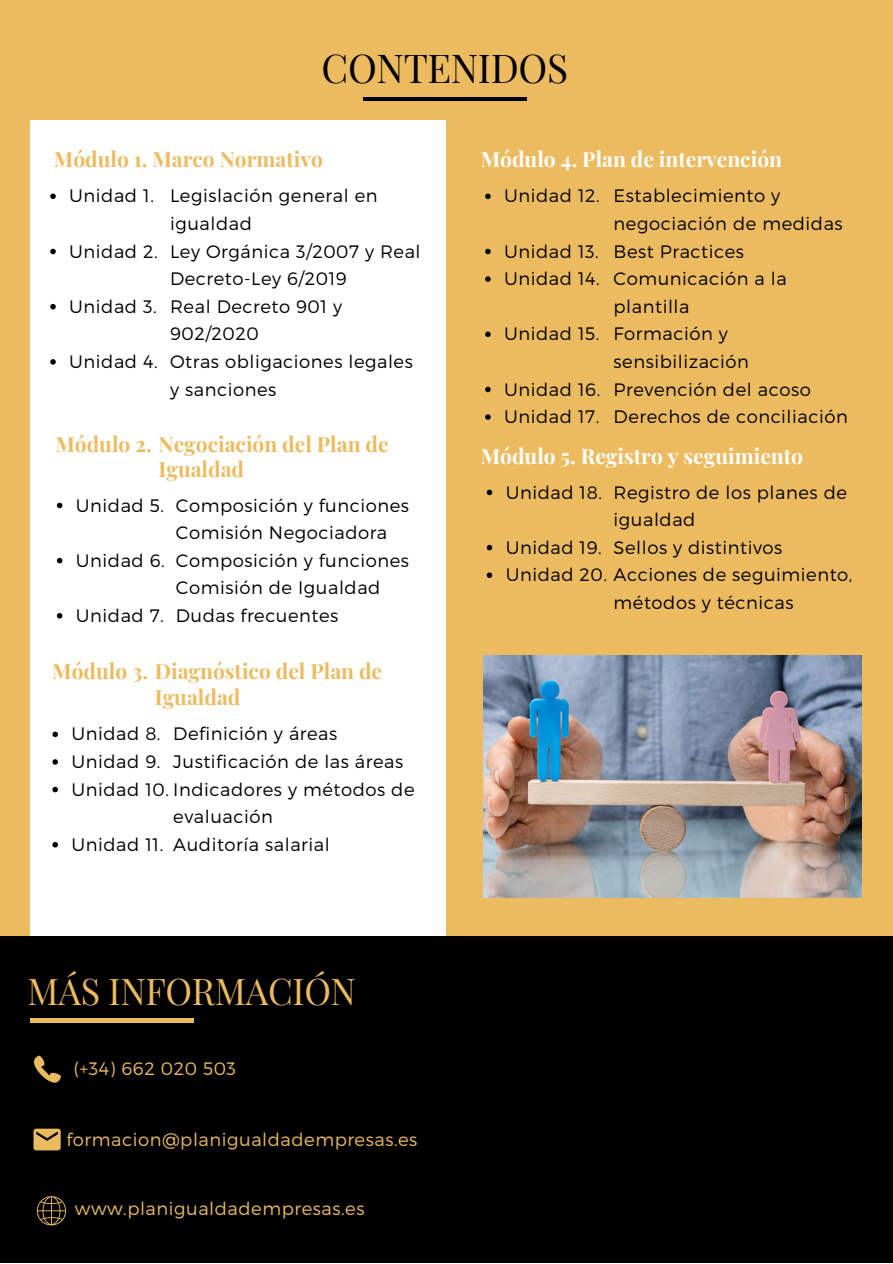
<style>
.page{position:relative;width:893px;height:1264px;background:#fff}
.page>*{position:absolute;margin:0;border:0;box-sizing:border-box;transform-origin:0 0}
.t1{font:39px "Playfair Display";letter-spacing:-.01em;color:#000}
.t2{font:36px "Playfair Display";letter-spacing:-.01em;color:#edbb5f}
.t3{font:700 21px/25.3px "Playfair Display";color:#edbb5f}
.t4{font:700 21px "Playfair Display";color:#fff}
.t5{font:300 18px/27.6px "Montserrat";letter-spacing:.03em;color:#000}
.t6{font:300 18px "Montserrat";letter-spacing:.03em;color:#edbb5f}
</style>
<div class="page">
<div style="left:0;top:0;width:892px;height:1262px;background:#edbb5f"></div>
<div style="left:31px;top:120px;width:415px;height:1142px;background:#fff"></div>
<img style="left:483px;top:655px;width:378px;height:242px">
<hr style="left:363px;top:98px;width:163px;height:3px;background:#000">
<svg style="left:50px;top:193px;width:6px;height:6px"></svg>
<svg style="left:50px;top:249px;width:6px;height:5px"></svg>
<svg style="left:50px;top:304px;width:6px;height:5px"></svg>
<svg style="left:50px;top:359px;width:6px;height:5px"></svg>
<svg style="left:52px;top:731px;width:6px;height:6px"></svg>
<svg style="left:52px;top:759px;width:6px;height:5px"></svg>
<svg style="left:52px;top:786px;width:6px;height:6px"></svg>
<svg style="left:52px;top:842px;width:6px;height:5px"></svg>
<svg style="left:57px;top:502px;width:5px;height:6px"></svg>
<svg style="left:57px;top:558px;width:5px;height:5px"></svg>
<svg style="left:57px;top:613px;width:5px;height:5px"></svg>
<svg style="left:485px;top:193px;width:5px;height:6px"></svg>
<svg style="left:485px;top:249px;width:5px;height:5px"></svg>
<svg style="left:485px;top:276px;width:5px;height:6px"></svg>
<svg style="left:485px;top:331px;width:5px;height:6px"></svg>
<svg style="left:485px;top:387px;width:5px;height:5px"></svg>
<svg style="left:485px;top:414px;width:5px;height:6px"></svg>
<svg style="left:486px;top:489px;width:6px;height:6px"></svg>
<svg style="left:486px;top:545px;width:6px;height:5px"></svg>
<svg style="left:486px;top:572px;width:6px;height:6px"></svg>
<div style="left:0;top:936px;width:892px;height:326px;background:#000"></div>
<hr style="left:30px;top:1018px;width:163px;height:4px;background:#edbb5f">
<svg style="left:34px;top:1055px;width:27px;height:27px"></svg>
<svg style="left:33px;top:1128px;width:28px;height:23px"></svg>
<svg style="left:36px;top:1196px;width:30px;height:29px"></svg>
<h1 class="t1" style="left:321px;top:40px;width:248px">CONTENIDOS</h1>
<p class="t3" style="left:54px;top:146px;width:270px">Módulo 1. Marco Normativo</p>
<p class="t5" style="left:69px;top:181px;width:86px">Unidad 1.</p>
<p class="t5" style="left:69px;top:236px;width:90px">Unidad 2.</p>
<p class="t5" style="left:69px;top:292px;width:89px">Unidad 3.</p>
<p class="t5" style="left:69px;top:347px;width:90px">Unidad 4.</p>
<p class="t5" style="left:170px;top:181px;width:252px">Legislación general en igualdad<br>Ley Orgánica 3/2007 y Real<br>Decreto-Ley 6/2019<br>Real Decreto 901 y<br>902/2020<br>Otras obligaciones legales y sanciones</p>
<p class="t3" style="left:55px;top:430px;width:334px">Módulo 2. Negociación del Plan de</p>
<p class="t3" style="left:158px;top:455px;width:87px">Igualdad</p>
<p class="t5" style="left:76px;top:490px;width:90px">Unidad 5.</p>
<p class="t5" style="left:76px;top:545px;width:90px">Unidad 6.</p>
<p class="t5" style="left:76px;top:600px;width:89px">Unidad 7.</p>
<p class="t5" style="left:176px;top:490px;width:234px">Composición y funciones<br>Comisión Negociadora<br>Composición y funciones<br>Comisión de Igualdad<br>Dudas frecuentes</p>
<p class="t3" style="left:155px;top:658px;width:229px;text-indent:-102px">Módulo 3. Diagnóstico del Plan de<br>Igualdad</p>
<p class="t5" style="left:173px;top:719px;width:231px">Definición y áreas<br>Justificación de las áreas</p>
<p class="t5" style="left:71px;top:719px;width:344px">Unidad 8.<br>Unidad 9.<br>Unidad 10. Indicadores y métodos de</p>
<p class="t5" style="left:71px;top:829px;width:93px">Unidad 11.</p>
<p class="t5" style="left:173px;top:802px;width:158px">evaluación<br>Auditoría salarial</p>
<h2 class="t2" style="left:28px;top:966px;width:330px">MÁS INFORMACIÓN</h2>
<p class="t6" style="left:73px;top:1057px;width:164px">(+34) 662 020 503</p>
<p class="t6" style="left:66px;top:1127px;width:352px">formacion@planigualdadempresas.es</p>
<p class="t6" style="left:75px;top:1196px;width:291px">www.planigualdadempresas.es</p>
<p class="t6" style="left:75px;top:1196px;width:239px">planigu ldadempr sas.es</p>
<p class="t4" style="left:480px;top:145px;width:303px">Módulo 4. Plan de intervención</p>
<p class="t5" style="left:504px;top:181px;width:97px">Unidad 12.</p>
<p class="t5" style="left:613px;top:181px;width:236px">Establecimiento y negociación de medidas<br>Best Practices<br>Comunicación a la plantilla<br>Formación y sensibilización<br>Prevención del acoso<br>Derechos de conciliación</p>
<p class="t4" style="left:480px;top:441px;width:324px">Módulo 5. Registro y seguimiento</p>
<p class="t5" style="left:505px;top:477px;width:98px">Unidad 18.</p>
<p class="t5" style="left:504px;top:236px;width:97px">Unidad 13.<br>Unidad 14.</p>
<p class="t5" style="left:504px;top:319px;width:97px">Unidad 15.</p>
<p class="t5" style="left:504px;top:374px;width:98px">Unidad 16.<br>Unidad 17.</p>
<p class="t5" style="left:613px;top:477px;width:235px">Registro de los planes de igualdad<br>Sellos y distintivos</p>
<p class="t5" style="left:613px;top:587px;width:181px">métodos y técnicas</p>
<p class="t5" style="left:505px;top:532px;width:348px">Unidad 19.<br>Unidad 20. Acciones de seguimiento,</p>
</div>
